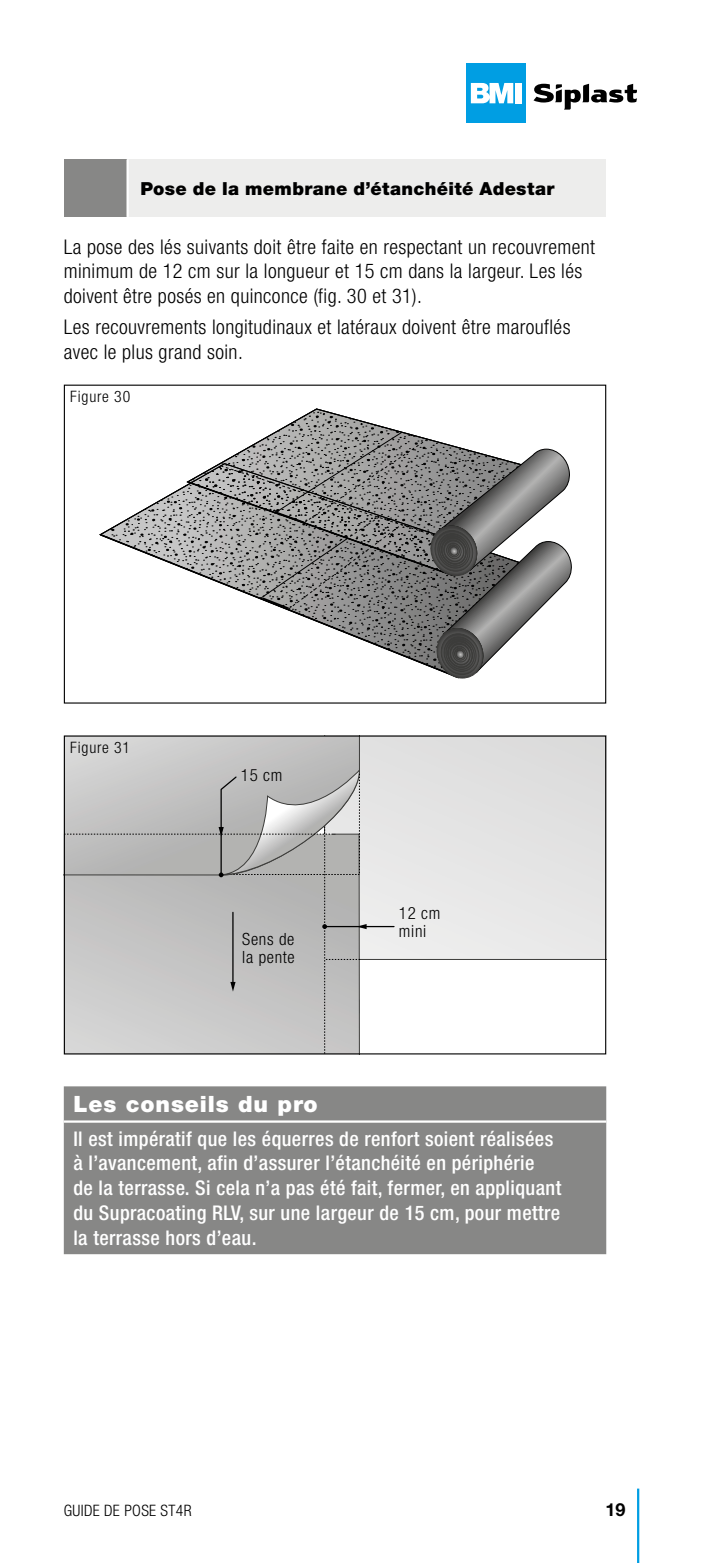
<style>
.page{position:relative;width:702px;height:1563px;background:#fff}
.page>*{position:absolute;margin:0;border:0;box-sizing:border-box;transform-origin:0 0}
.titre{font:900 22.5px "Helvetica Neue LT Std";letter-spacing:.04em;color:#fff}
.texte{font:300 condensed 20.25px/24.8px "Helvetica Neue LT Std";letter-spacing:.02em;color:#000}
.texte-2{font:500 condensed 20.25px/24.8px "Helvetica Neue LT Std";letter-spacing:.02em;color:#fff}
.titre_fiche_2{font:900 18px "Helvetica Neue LT Std";letter-spacing:.015em;color:#000}
.t1{font:700 18px "Helvetica Neue LT Std";color:#000}
.t2{font:300 condensed 16.88px/18px "Helvetica Neue LT Std";letter-spacing:.04em;color:#000}
.t3{font:300 condensed 15.75px "Helvetica Neue LT Std";letter-spacing:.05em;color:#000}
.t4{font:300 condensed 15.75px "Helvetica Neue LT Std";letter-spacing:.02em;color:#000}
</style>
<div class="page">
<hr style="left:637px;top:1488px;width:2px;height:75px;background:#009ee3">
<svg style="left:533px;top:84px;width:104px;height:26px"></svg>
<div style="left:467px;top:64px;width:59px;height:59px;background:#009ee3"></div>
<svg style="left:471px;top:83px;width:42px;height:20px"></svg>
<div style="left:515px;top:83px;width:6px;height:20px;background:#fff"></div>
<svg style="left:99px;top:485px;width:87px;height:85px"></svg>
<svg style="left:276px;top:408px;width:123px;height:23px"></svg>
<svg style="left:186px;top:431px;width:386px;height:248px"></svg>
<div style="left:449px;top:546px;width:9px;height:10px;border:1px solid #3c3c3a;border-radius:50%"></div>
<div style="left:394px;top:737px;width:210px;height:222px;background:#e4e4e4"></div>
<svg style="left:66px;top:737px;width:328px;height:315px;background:#c4c4c4"></svg>
<div style="left:64px;top:1086px;width:542px;height:168px;background:#878786"></div>
<hr style="left:64px;top:1120px;width:542px;height:2px;background:#fff">
<div style="left:64px;top:159px;width:64px;height:58px;background:#878786"></div>
<div style="left:128px;top:159px;width:478px;height:58px;background:#ededec"></div>
<hr style="left:126px;top:159px;width:3px;height:58px;background:#fff">
<p class="titre_fiche_2" style="left:140px;top:177px;width:415px">Pose de la membrane d’étanchéité Adestar</p>
<p class="texte" style="left:64px;top:234px;width:532px">La pose des lés suivants doit être faite en respectant un recouvrement minimum de 12 cm sur la longueur et 15 cm dans la largeur. Les lés doivent être posés en quinconce (fig. 30 et 31).</p>
<p class="texte" style="left:64px;top:315px;width:508px">Les recouvrements longitudinaux et latéraux doivent être marouflés avec le plus grand soin.</p>
<p class="t3" style="left:70px;top:388px;width:62px">Figure 30</p>
<p class="t3" style="left:70px;top:738px;width:61px">Figure 31</p>
<p class="t2" style="left:241px;top:766px;width:43px">15 cm</p>
<p class="t2" style="left:242px;top:929px;width:54px">Sens de la pente</p>
<p class="t2" style="left:399px;top:904px;width:43px">12 cm mini</p>
<p class="titre" style="left:73px;top:1090px;width:246px">Les conseils du pro</p>
<p class="texte-2" style="left:73px;top:1126px;width:489px">Il est impératif que les équerres de renfort soient réalisées à l’avancement, afin d’assurer l’étanchéité en périphérie<br>de la terrasse. Si cela n’a pas été fait, fermer, en appliquant du Supracoating RLV, sur une largeur de 15 cm, pour mettre la terrasse hors d’eau.</p>
<p class="t4" style="left:64px;top:1501px;width:129px">GUIDE DE POSE ST4R</p>
<p class="t1" style="left:605px;top:1498px;width:22px">19</p>
</div>
